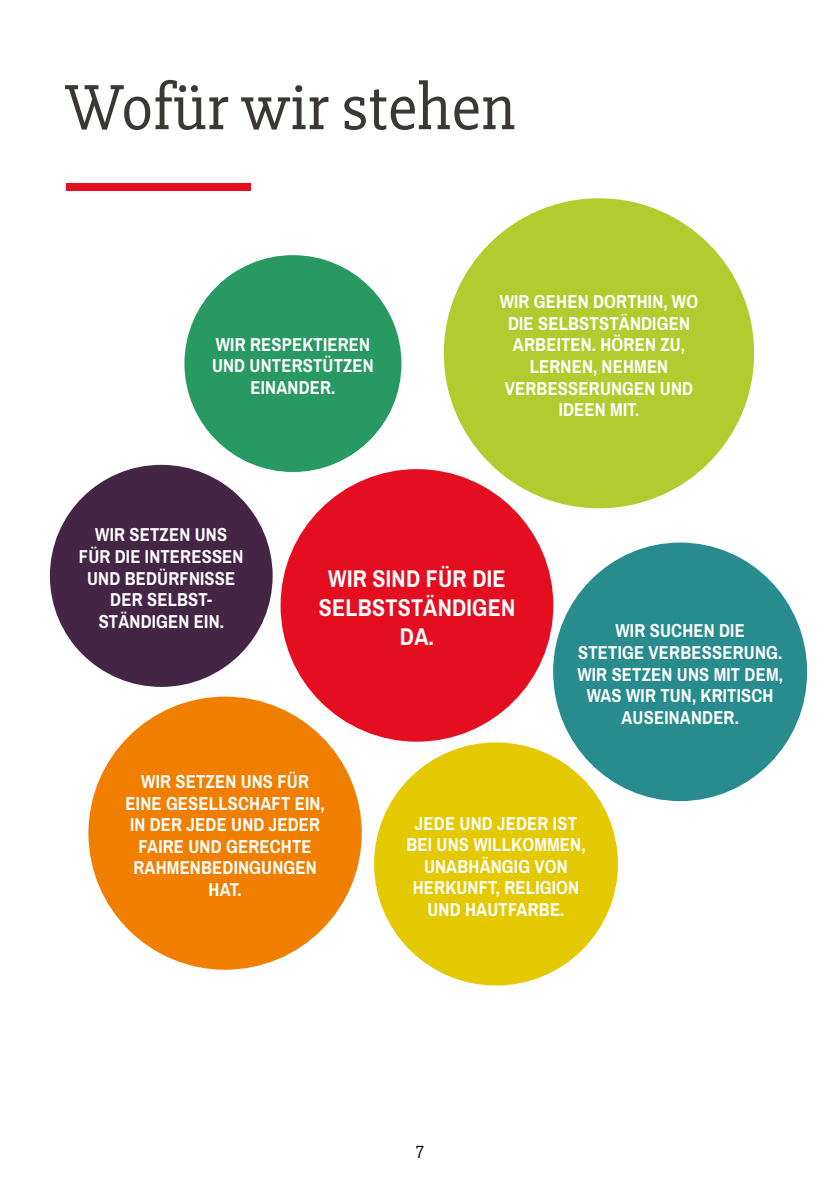
<style>
.page{position:relative;width:840px;height:1191px;background:#fff}
.page>*{position:absolute;margin:0;border:0;box-sizing:border-box;transform-origin:0 0}
.t1{font:66px "Slabo 27 px";color:#3b3735}
.t2{font:700 26px/28.8px "Pragati Narrow";letter-spacing:.01em;color:#fff;text-align:center}
.t3{font:700 20px/21.6px "Pragati Narrow";letter-spacing:.01em;color:#fff;text-align:center}
.t4{font:18px "Slabo 27 px";color:#000}
</style>
<div class="page">
<div style="left:66px;top:183px;width:184px;height:7px;background:#e40e20"></div>
<div style="left:184px;top:255px;width:217px;height:217px;background:#299962;border-radius:50%"></div>
<div style="left:374px;top:742px;width:243px;height:243px;background:#e4c800;border-radius:50%"></div>
<div style="left:50px;top:465px;width:222px;height:222px;background:#452546;border-radius:50%"></div>
<div style="left:553px;top:542px;width:253px;height:259px;background:#288b8e;border-radius:50%"></div>
<div style="left:88px;top:696px;width:273px;height:273px;background:#f07f00;border-radius:50%"></div>
<div style="left:443px;top:198px;width:310px;height:310px;background:#b2cc2f;border-radius:50%"></div>
<div style="left:280px;top:469px;width:273px;height:272px;background:#e40e20;border-radius:50%"></div>
<h1 class="t1" style="left:65px;top:69px;width:451px">Wofür wir stehen</h1>
<p class="t3" style="left:212px;top:333px;width:163px">WIR RESPEKTIEREN<br>UND UNTERSTÜTZEN<br>EINANDER.</p>
<p class="t3" style="left:499px;top:290px;width:200px">WIR GEHEN DORTHIN, WO<br>DIE SELBSTSTÄNDIGEN<br>ARBEITEN. HÖREN ZU,<br>LERNEN, NEHMEN<br>VERBESSERUNGEN UND<br>IDEEN MIT.</p>
<p class="t3" style="left:79px;top:524px;width:166px">WIR SETZEN UNS<br>FÜR DIE INTERESSEN<br>UND BEDÜRFNISSE<br>DER SELBST-<br>STÄNDIGEN EIN.</p>
<h2 class="t2" style="left:318px;top:564px;width:198px">WIR SIND FÜR DIE<br>SELBSTSTÄNDIGEN<br>DA.</h2>
<p class="t3" style="left:577px;top:619px;width:207px">WIR SUCHEN DIE<br>STETIGE VERBESSERUNG.<br>WIR SETZEN UNS MIT DEM,<br>WAS WIR TUN, KRITISCH<br>AUSEINANDER.</p>
<p class="t3" style="left:125px;top:770px;width:200px">WIR SETZEN UNS FÜR<br>EINE GESELLSCHAFT EIN,<br>IN DER JEDE UND JEDER<br>FAIRE UND GERECHTE<br>RAHMENBEDINGUNGEN<br>HAT.</p>
<p class="t3" style="left:406px;top:812px;width:180px">JEDE UND JEDER IST<br>BEI UNS WILLKOMMEN,<br>UNABHÄNGIG VON<br>HERKUNFT, RELIGION<br>UND HAUTFARBE.</p>
<p class="t4" style="left:416px;top:1139px;width:9px">7</p>
</div>
